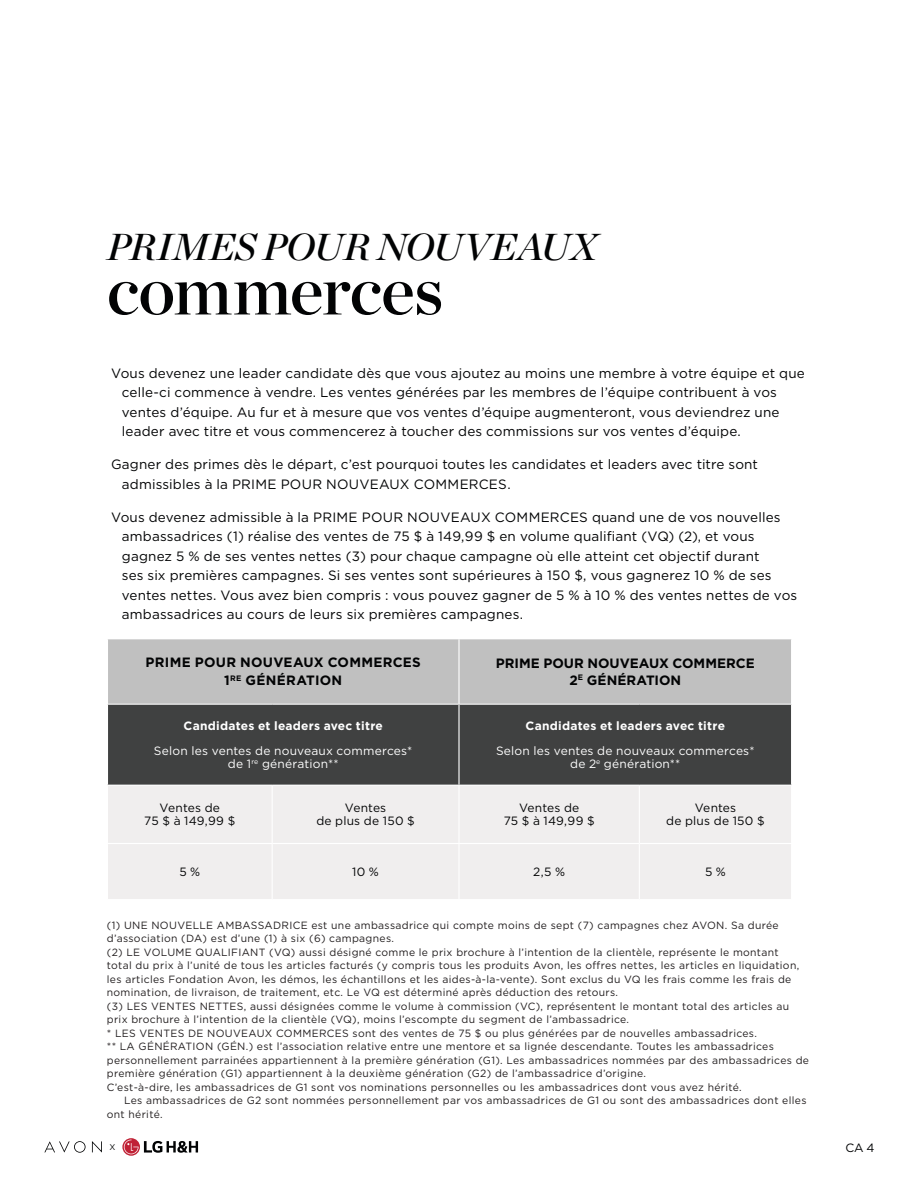
<style>
.page{position:relative;width:918px;height:1188px;background:#fff}
.page>*{position:absolute;margin:0;border:0;box-sizing:border-box;transform-origin:0 0}
.t1{font:69.45px "Chronicle Display Semi";letter-spacing:-.01em;color:#020304}
.t2{font:italic 37.5px "Chronicle Display Semi";letter-spacing:-.005em;color:#020304}
.New_compensation_Gui{font:13.5px/19.5px "Gotham";letter-spacing:.01em;color:#020304}
.t3{font:700 13.5px/18px "Gotham";letter-spacing:.01em;color:#020304;text-align:center}
.table_cell_body{font:12px/13px "Gotham";letter-spacing:.015em;color:#fff;text-align:center}
.table_cell_body-2{font:12px/13px "Gotham";letter-spacing:.015em;color:#020304;text-align:center}
.table_cell_body-3{font:700 12px "Gotham";letter-spacing:.02em;color:#fff}
.t4{font:10.5px/13.5px "Gotham";letter-spacing:.03em;color:#221e1f}
.t5{font:8.25px "Gotham";color:#020304}
</style>
<div class="page">
<svg style="left:44px;top:1141px;width:42px;height:12px"></svg>
<svg style="left:92px;top:1141px;width:10px;height:11px"></svg>
<svg style="left:122px;top:1138px;width:18px;height:18px"></svg>
<svg style="left:124px;top:1140px;width:74px;height:14px"></svg>
<div style="left:108px;top:639px;width:683px;height:65px;background:#c0c0c0"></div>
<div style="left:108px;top:705px;width:683px;height:80px;background:#404141"></div>
<div style="left:108px;top:786px;width:683px;height:113px;background:#f0eeee"></div>
<hr style="left:458px;top:704px;width:2px;height:81px;background:#fff">
<hr style="left:272px;top:786px;width:1px;height:57px;background:#fff">
<hr style="left:458px;top:786px;width:2px;height:57px;background:#fff">
<hr style="left:639px;top:786px;width:1px;height:57px;background:#fff">
<hr style="left:107px;top:843px;width:165px;height:1px;background:#fff">
<hr style="left:272px;top:843px;width:187px;height:1px;background:#fff">
<hr style="left:272px;top:844px;width:1px;height:55px;background:#fff">
<hr style="left:459px;top:843px;width:180px;height:1px;background:#fff">
<hr style="left:458px;top:844px;width:2px;height:55px;background:#fff">
<hr style="left:639px;top:843px;width:153px;height:1px;background:#fff">
<hr style="left:639px;top:844px;width:1px;height:55px;background:#fff">
<hr style="left:458px;top:639px;width:2px;height:65px;background:#fff">
<p class="t2" style="left:107px;top:217px;width:492px">PRIMES POUR NOUVEAUX</p>
<p class="t1" style="left:107px;top:236px;width:338px">commerces</p>
<p class="New_compensation_Gui" style="left:122px;top:363px;width:684px;text-indent:-11px">Vous devenez une leader candidate dès que vous ajoutez au moins une membre à votre équipe et que celle-ci commence à vendre. Les ventes générées par les membres de l’équipe contribuent à vos ventes d’équipe. Au fur et à mesure que vos ventes d’équipe augmenteront, vous deviendrez une leader avec titre et vous commencerez à toucher des commissions sur vos ventes d’équipe.</p>
<p class="New_compensation_Gui" style="left:122px;top:454px;width:638px;text-indent:-11px">Gagner des primes dès le départ, c’est pourquoi toutes les candidates et leaders avec titre sont admissibles à la PRIME POUR NOUVEAUX COMMERCES.</p>
<p class="New_compensation_Gui" style="left:122px;top:507px;width:677px;text-indent:-11px">Vous devenez admissible à la PRIME POUR NOUVEAUX COMMERCES quand une de vos nouvelles ambassadrices (1) réalise des ventes de 75 $ à 149,99 $ en volume qualifiant (VQ) (2), et vous gagnez 5 % de ses ventes nettes (3) pour chaque campagne où elle atteint cet objectif durant<br>ses six premières campagnes. Si ses ventes sont supérieures à 150 $, vous gagnerez 10 % de ses ventes nettes. Vous avez bien compris : vous pouvez gagner de 5 % à 10 % des ventes nettes de vos ambassadrices au cours de leurs six premières campagnes.</p>
<p class="t3" style="left:146px;top:653px;width:277px">PRIME POUR NOUVEAUX COMMERCES<br>1<sup>RE</sup> GÉNÉRATION</p>
<p class="t3" style="left:496px;top:655px;width:260px;line-height:16.5px">PRIME POUR NOUVEAUX COMMERCE<br>2<sup>E</sup> GÉNÉRATION</p>
<p class="table_cell_body-3" style="left:184px;top:717px;width:201px">Candidates et leaders avec titre</p>
<p class="table_cell_body" style="left:154px;top:744px;width:260px">Selon les ventes de nouveaux commerces* de 1<sup>re</sup> génération**</p>
<p class="table_cell_body-3" style="left:526px;top:717px;width:201px">Candidates et leaders avec titre</p>
<p class="table_cell_body" style="left:496px;top:744px;width:260px">Selon les ventes de nouveaux commerces* de 2<sup>e</sup> génération**</p>
<p class="table_cell_body-2" style="left:144px;top:801px;width:93px">Ventes de<br>75 $ à 149,99 $</p>
<p class="table_cell_body-2" style="left:316px;top:801px;width:100px">Ventes<br>de plus de 150 $</p>
<p class="table_cell_body-2" style="left:504px;top:801px;width:93px">Ventes de<br>75 $ à 149,99 $</p>
<p class="table_cell_body-2" style="left:666px;top:801px;width:100px">Ventes<br>de plus de 150 $</p>
<p class="table_cell_body-2" style="left:179px;top:865px;width:22px">5 %</p>
<p class="table_cell_body-2" style="left:352px;top:865px;width:28px">10 %</p>
<p class="table_cell_body-2" style="left:533px;top:865px;width:33px">2,5 %</p>
<p class="table_cell_body-2" style="left:705px;top:865px;width:22px">5 %</p>
<p class="t4" style="left:107px;top:918px;width:673px">(1) UNE NOUVELLE AMBASSADRICE est une ambassadrice qui compte moins de sept (7) campagnes chez AVON. Sa durée d’association (DA) est d’une (1) à six (6) campagnes.</p>
<p class="t4" style="left:107px;top:945px;width:694px">(2) LE VOLUME QUALIFIANT (VQ) aussi désigné comme le prix brochure à l’intention de la clientèle, représente le montant total du prix à l’unité de tous les articles facturés (y compris tous les produits Avon, les offres nettes, les articles en liquidation, les articles Fondation Avon, les démos, les échantillons et les aides-à-la-vente). Sont exclus du VQ les frais comme les frais de nomination, de livraison, de traitement, etc. Le VQ est déterminé après déduction des retours.</p>
<p class="t4" style="left:107px;top:999px;width:684px">(3) LES VENTES NETTES, aussi désignées comme le volume à commission (VC), représentent le montant total des articles au prix brochure à l’intention de la clientèle (VQ), moins l’escompte du segment de l’ambassadrice.</p>
<p class="t4" style="left:107px;top:1026px;width:652px">* LES VENTES DE NOUVEAUX COMMERCES sont des ventes de 75 $ ou plus générées par de nouvelles ambassadrices.</p>
<p class="t4" style="left:107px;top:1039px;width:704px">** LA GÉNÉRATION (GÉN.) est l’association relative entre une mentore et sa lignée descendante. Toutes les ambassadrices personnellement parrainées appartiennent à la première génération (G1). Les ambassadrices nommées par des ambassadrices de première génération (G1) appartiennent à la deuxième génération (G2) de l’ambassadrice d’origine.</p>
<p class="t4" style="left:107px;top:1080px;width:636px">C’est-à-dire, les ambassadrices de G1 sont vos nominations personnelles ou les ambassadrices dont vous avez hérité.</p>
<p class="t4" style="left:107px;top:1093px;width:701px;text-indent:17px">Les ambassadrices de G2 sont nommées personnellement par vos ambassadrices de G1 ou sont des ambassadrices dont elles ont hérité.</p>
<p class="t5" style="left:110px;top:1141px;width:7px">X</p>
<p class="table_cell_body-2" style="left:846px;top:1141px;width:30px">CA 4</p>
</div>
